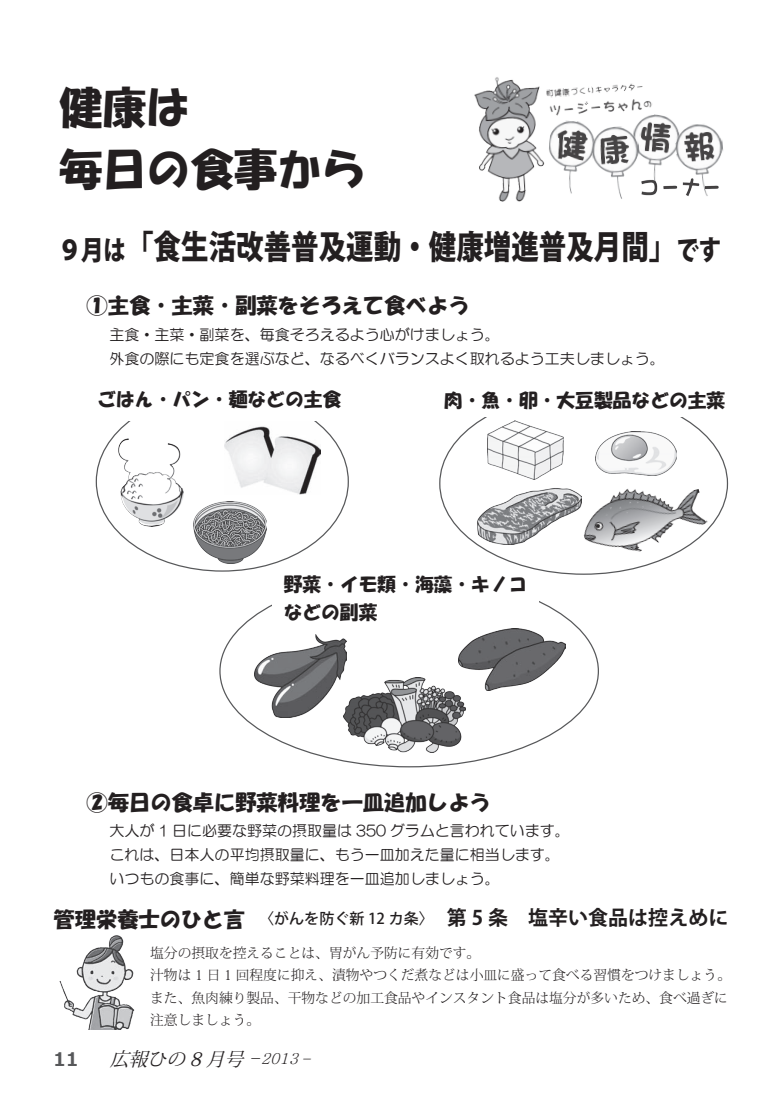
<style>
.page{position:relative;width:780px;height:1099px;background:#fff}
.page>*{position:absolute;margin:0;border:0;box-sizing:border-box;transform-origin:0 0}
.t1{font:43.75px/62.5px "HG Soei Kakupoptai";color:#231f20}
.t2{font:800 33px "Koz Go Pro";color:#231f20;scale:.83 1}
.t3{font:800 27px "Koz Go Pro";color:#231f20;scale:.83 1}
.t4{font:21.25px "HG Soei Kakupoptai";color:#231f20}
.t5{font:700 20px "Koz Go Pro";color:#231f20}
.t6{font:18.75px/27.4px "HG Soei Kakupoptai";color:#231f20}
.t7{font:italic 18.75px "Koz Min Pro";color:#231f20}
.t8{font:700 18.75px "Meiryo";color:#57585a}
.t9{font:15px/23.8px "HG Maru Gothic MPRO";color:#231f20}
.t10{font:500 15px "Koz Go Pro";color:#231f20}
.t11{font:italic 500 15px "Adobe Myungjo Std";color:#231f20}
.t12{font:300 13.75px/22.5px "Koz Min Pro";color:#231f20}
</style>
<div class="page">
<img style="left:224px;top:421px;width:96px;height:73px">
<img style="left:474px;top:77px;width:71px;height:125px">
<img style="left:546px;top:83px;width:97px;height:14px">
<img style="left:549px;top:120px;width:42px;height:74px">
<img style="left:636px;top:114px;width:38px;height:63px">
<img style="left:674px;top:123px;width:49px;height:54px">
<img style="left:591px;top:126px;width:50px;height:73px">
<img style="left:554px;top:128px;width:36px;height:35px">
<img style="left:597px;top:132px;width:36px;height:35px">
<img style="left:638px;top:120px;width:35px;height:36px">
<img style="left:681px;top:129px;width:36px;height:35px">
<img style="left:549px;top:97px;width:104px;height:20px">
<img style="left:639px;top:177px;width:80px;height:20px">
<img style="left:59px;top:935px;width:76px;height:94px">
<img style="left:193px;top:502px;width:73px;height:61px">
<img style="left:118px;top:438px;width:66px;height:88px">
<img style="left:487px;top:420px;width:76px;height:59px">
<img style="left:595px;top:431px;width:81px;height:40px">
<img style="left:581px;top:471px;width:129px;height:93px">
<img style="left:475px;top:488px;width:106px;height:56px">
<img style="left:254px;top:634px;width:92px;height:83px">
<img style="left:343px;top:677px;width:122px;height:76px">
<img style="left:459px;top:628px;width:106px;height:62px">
<h1 class="t1" style="left:59px;top:76px;width:308px">健康は<br>毎日の食事から</h1>
<h3 class="t3" style="left:59px;top:232px;width:83px">９月は</h3>
<h2 class="t2" style="left:126px;top:225px;width:664px">「食生活改善普及運動・健康増進普及月間」</h2>
<h3 class="t4" style="left:87px;top:294px;width:384px">①主食・主菜・副菜をそろえて食べよう</h3>
<h3 class="t3" style="left:676px;top:232px;width:56px">です</h3>
<p class="t9" style="left:110px;top:323px;width:557px">主食・主菜・副菜を、毎食そろえるよう心がけましょう。<br>外食の際にも定食を選ぶなど、なるべくバランスよく取れるよう工夫しましょう。</p>
<p class="t6" style="left:444px;top:387px;width:283px">肉・魚・卵・大豆製品などの主菜</p>
<p class="t6" style="left:97px;top:385px;width:245px">ごはん・パン・麺などの主食</p>
<p class="t6" style="left:284px;top:570px;width:245px">野菜・イモ類・海藻・キノコなどの副菜</p>
<h3 class="t4" style="left:87px;top:791px;width:405px">②毎日の食卓に野菜料理を一皿追加しよう</h3>
<p class="t9" style="left:110px;top:819px;width:462px">大人が 1 日に必要な野菜の摂取量は 350 グラムと言われています。これは、日本人の平均摂取量に、もう一皿加えた量に相当します。いつもの食事に、簡単な野菜料理を一皿追加しましょう。</p>
<h3 class="t5" style="left:446px;top:905px;width:283px">第 5 条　塩辛い食品は控えめに</h3>
<h3 class="t4" style="left:54px;top:908px;width:193px">管理栄養士のひと言</h3>
<p class="t12" style="left:150px;top:940px;width:582px">塩分の摂取を控えることは、胃がん予防に有効です。<br>汁物は 1 日 1 回程度に抑え、漬物やつくだ煮などは小皿に盛って食べる習慣をつけましょう。また、魚肉練り製品、干物などの加工食品やインスタント食品は塩分が多いため、食べ過ぎに注意しましょう。</p>
<p class="t10" style="left:259px;top:909px;width:176px">〈がんを防ぐ新 12 カ条〉</p>
<p class="t8" style="left:53px;top:1045px;width:27px">11</p>
<p class="t7" style="left:110px;top:1045px;width:142px">広報ひの 8 月号</p>
<p class="t11" style="left:248px;top:1051px;width:67px">-2013 ‐</p>
</div>
